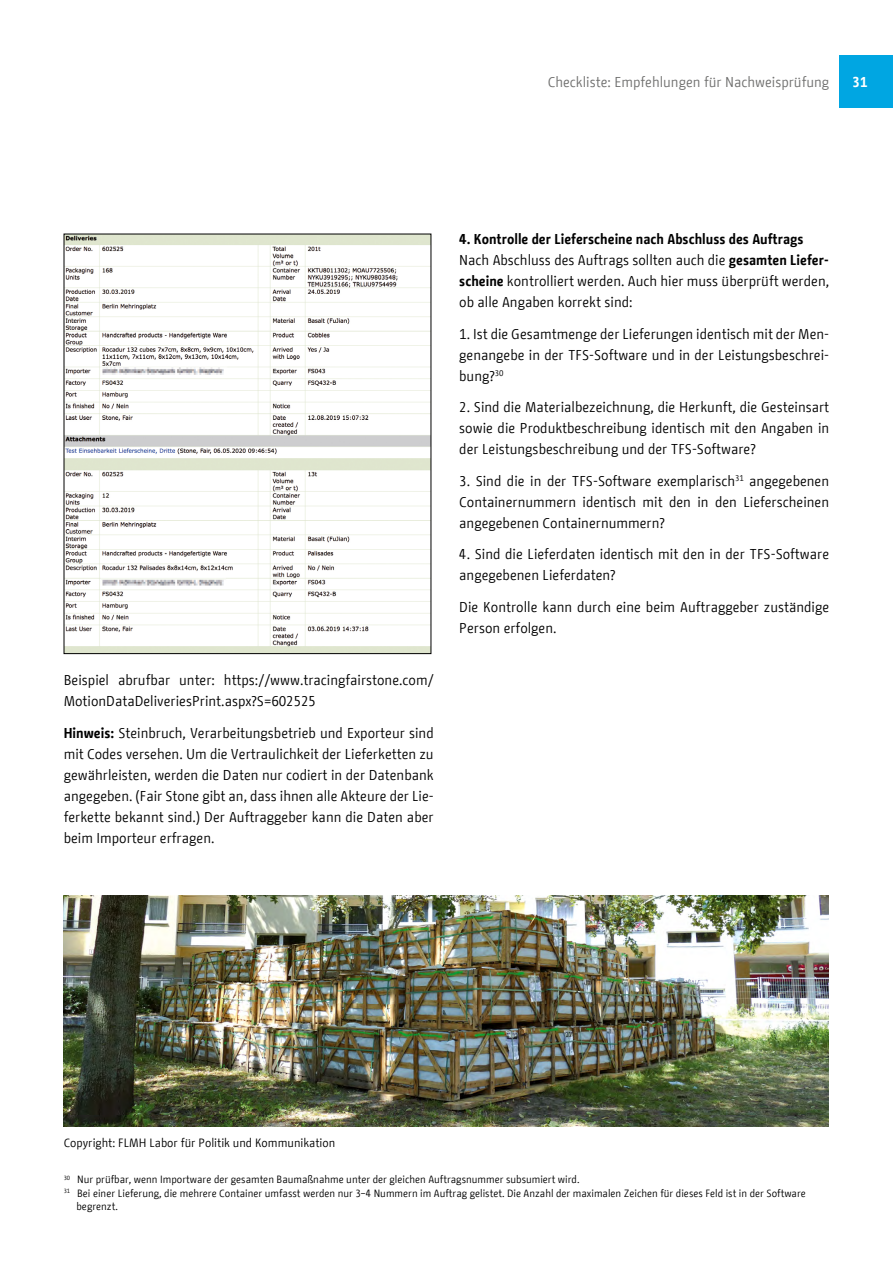
<style>
.page{position:relative;width:893px;height:1263px;background:#fff}
.page>*{position:absolute;margin:0;border:0;box-sizing:border-box;transform-origin:0 0}
.t1{font:14.25px/21px "BMF Change";color:#000}
.t2{font:14.25px "BMF Change";color:#6f6f6e}
.t3{font:700 14.25px "BMF Change";color:#fff}
.t4{font:12px "BMF Change";color:#000}
.t5{font:10.5px "BMF Change";color:#000}
.s1{font-weight:700}
</style>
<div class="page">
<div style="left:839px;top:55px;width:54px;height:53px;background:#00a6e2"></div>
<img style="left:64px;top:895px;width:764px;height:231px">
<img style="left:66px;top:236px;width:363px;height:416px">
<p class="t2" style="left:548px;top:72px;width:283px">Checkliste: Empfehlungen für Nachweisprüfung</p>
<p class="t3" style="left:853px;top:72px;width:16px">31</p>
<p class="t1" style="left:64px;top:670px;width:371px">Beispiel abrufbar unter: https://www.tracingfairstone.com/<br>MotionDataDeliveriesPrint.aspx?S=602525</p>
<p class="t1" style="left:64px;top:722px;width:371px;text-align:justify"><span class="s1">Hinweis:</span> Steinbruch, Verarbeitungsbetrieb und Exporteur sind mit Codes versehen. Um die Vertraulichkeit der Lieferketten zu gewährleisten, werden die Daten nur codiert in der Datenbank angegeben. (Fair Stone gibt an, dass ihnen alle Akteure der Lie&shy;ferkette bekannt sind.) Der Auftraggeber kann die Daten aber beim Importeur erfragen.</p>
<p class="t1" style="left:459px;top:229px;width:371px"><span class="s1">4. Kontrolle der Lieferscheine nach Abschluss des Auftrags </span>Nach Abschluss des Auftrags sollten auch die <span class="s1">gesamten Liefer&shy;scheine</span> kontrolliert werden. Auch hier muss überprüft werden, ob alle Angaben korrekt sind:</p>
<p class="t1" style="left:459px;top:323px;width:371px;text-align:justify">1. Ist die Gesamtmenge der Lieferungen identisch mit der Men&shy;genangebe in der TFS-Software und in der Leistungsbeschrei&shy;bung?<sup>30</sup></p>
<p class="t1" style="left:459px;top:397px;width:371px;text-align:justify">2. Sind die Materialbezeichnung, die Herkunft, die Gesteinsart sowie die Produktbeschreibung identisch mit den Angaben in der Leistungsbeschreibung und der TFS-Software?</p>
<p class="t1" style="left:459px;top:470px;width:371px;text-align:justify">3. Sind die in der TFS-Software exemplarisch<sup>31</sup> angegebenen Containernummern identisch mit den in den Lieferscheinen angegebenen Containernummern?</p>
<p class="t1" style="left:459px;top:544px;width:371px">4. Sind die Lieferdaten identisch mit den in der TFS-Software angegebenen Lieferdaten?</p>
<p class="t1" style="left:459px;top:596px;width:371px">Die Kontrolle kann durch eine beim Auftraggeber zuständige<br>Person erfolgen.</p>
<p class="t4" style="left:64px;top:1135px;width:273px">Copyright: FLMH Labor für Politik und Kommunikation</p>
<p class="t5" style="left:64px;top:1172px;width:517px"><sup>30</sup> Nur prüfbar, wenn Importware der gesamten Baumaßnahme unter der gleichen Auftragsnummer subsumiert wird.</p>
<p class="t5" style="left:64px;top:1186px;width:744px"><sup>31</sup> Bei einer Lieferung, die mehrere Container umfasst werden nur 3–4 Nummern im Auftrag gelistet. Die Anzahl der maximalen Zeichen für dieses Feld ist in der Software</p>
<p class="t5" style="left:77px;top:1199px;width:43px">begrenzt.</p>
</div>
